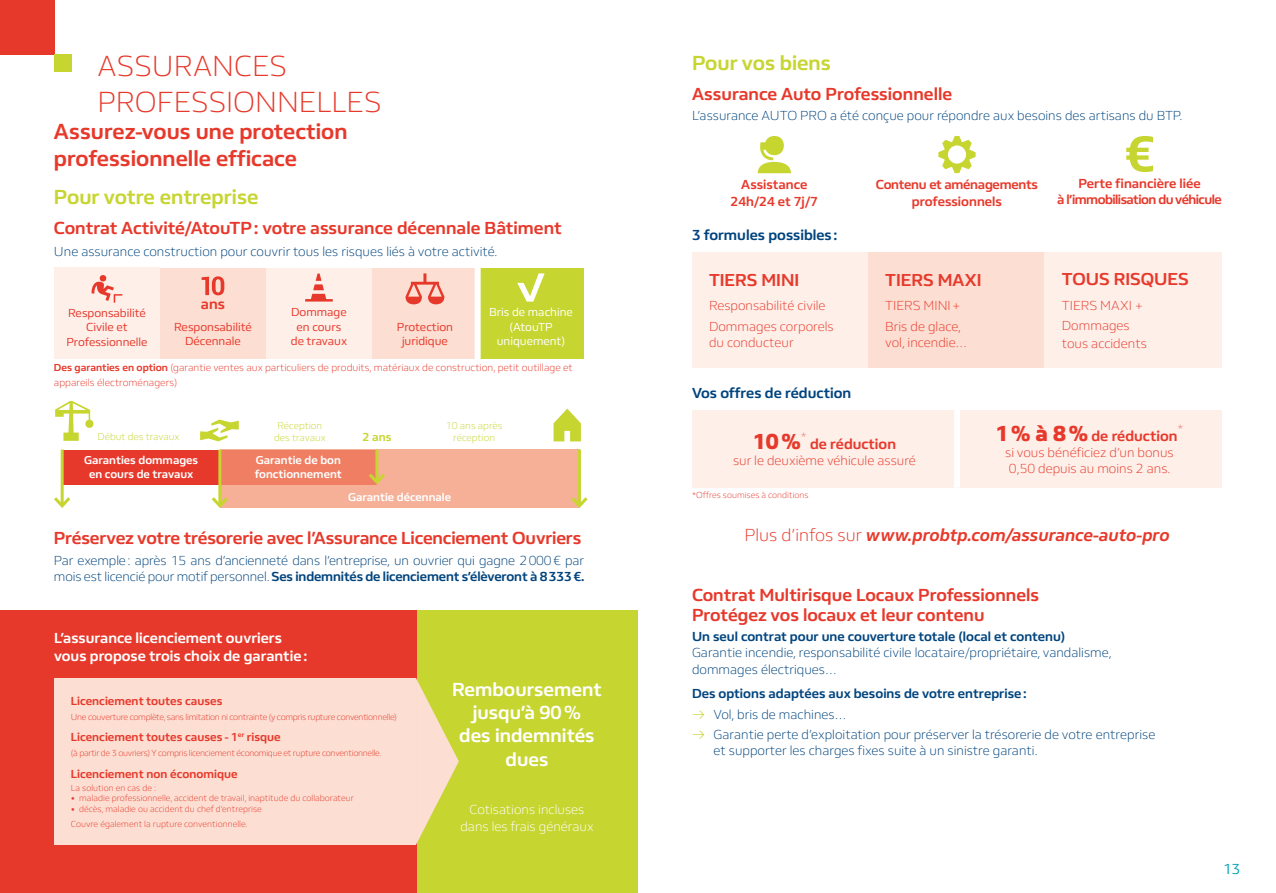
<style>
.page{position:relative;width:1276px;height:893px;background:#fff}
.page>*{position:absolute;margin:0;border:0;box-sizing:border-box;transform-origin:0 0}
.t1{font:300 30px/36px "FS Hackney";color:#e7392b}
.t2{font:700 22.5px/27px "FS Hackney";color:#e7392b}
.t3{font:800 22.35px "FS Hackney";color:#e7392b}
.t4{font:700 21px "FS Hackney";color:#c7d530}
.t5{font:700 19.5px/23.4px "FS Hackney";color:#fff;text-align:center}
.t6{font:700 18px/19.5px "FS Hackney";color:#e7392b}
.t7{font:italic 700 18px "FS Hackney";color:#e7392b}
.t8{font:700 17.85px "FS Hackney";color:#e7392b}
.t9{font:700 15px/18px "FS Hackney";color:#fff}
.t10{font:700 15px "FS Hackney";color:#00447e}
.t11{font:700 15px "FS Hackney";color:#e7392b}
.t12{font:15px "FS Hackney";color:#00a4b7}
.t13{font:300 13.5px/16.2px "FS Hackney";color:#00447e}
.t14{font:300 13.5px/20.4px "FS Hackney";color:#e7392b}
.t15{font:700 13.5px "FS Hackney";color:#00447e}
.t16{font:700 13.5px/16.2px "FS Hackney";letter-spacing:-.015em;color:#e7392b;text-align:center}
.t17{font:700 13.5px/16.2px "FS Hackney";letter-spacing:-.04em;color:#e7392b;text-align:center}
.t18{font:300 13.5px/16.2px "FS Hackney";color:#fff;text-align:center}
.t19{font:100 13.05px "FS Hackney";color:#e7392b}
.t20{font:12px/14.4px "FS Hackney";color:#e7392b;text-align:center}
.t21{font:700 12px "FS Hackney";color:#e7392b}
.t22{font:12px/14.4px "FS Hackney";color:#fff;text-align:center}
.t23{font:700 12px "FS Hackney";color:#c7d530}
.t24{font:700 11.7px/14.1px "FS Hackney";color:#fff;text-align:center}
.t25{font:300 10.5px/14.4px "FS Hackney";color:#e7392b}
.t26{font:300 10.2px/12.3px "FS Hackney";color:#c7d530;text-align:center}
.t27{font:300 9px/15px "FS Hackney";letter-spacing:-.01em;color:#e7392b}
.t28{font:300 9px "FS Hackney";letter-spacing:-.03em;color:#e7392b}
.s1{font-weight:700}
.s2{font-weight:800;font-size:22.35px}
.s3{font-weight:300;font-style:normal}
.s4{font-size:15px;color:#c7d530}
</style>
<div class="page">
<div style="left:416px;top:611px;width:222px;height:282px;background:#c7d530"></div>
<div style="left:0;top:611px;width:416px;height:282px;background:#e7392b"></div>
<div style="left:54px;top:678px;width:362px;height:166px;background:#fcded2"></div>
<svg style="left:416px;top:678px;width:43px;height:167px"></svg>
<div style="left:54px;top:268px;width:106px;height:91px;background:#feefe9"></div>
<svg style="left:92px;top:275px;width:30px;height:28px"></svg>
<div style="left:160px;top:268px;width:106px;height:90px;background:#fcded2"></div>
<svg style="left:202px;top:276px;width:22px;height:19px"></svg>
<div style="left:266px;top:268px;width:106px;height:90px;background:#feefe9"></div>
<svg style="left:305px;top:274px;width:28px;height:28px"></svg>
<div style="left:372px;top:268px;width:106px;height:90px;background:#fcded2"></div>
<svg style="left:405px;top:273px;width:39px;height:31px"></svg>
<div style="left:478px;top:268px;width:106px;height:90px;background:#c7d530"></div>
<svg style="left:517px;top:273px;width:27px;height:29px"></svg>
<div style="left:220px;top:450px;width:359px;height:58px;background:#f6b098"></div>
<svg style="left:55px;top:401px;width:38px;height:40px"></svg>
<svg style="left:553px;top:409px;width:28px;height:32px"></svg>
<div style="left:63px;top:450px;width:157px;height:34px;background:#e7392b"></div>
<div style="left:220px;top:450px;width:157px;height:34px;background:#ef7e62"></div>
<hr style="left:61px;top:450px;width:3px;height:56px;background:#c7d530">
<svg style="left:54px;top:494px;width:17px;height:14px"></svg>
<hr style="left:218px;top:450px;width:3px;height:56px;background:#c7d530">
<svg style="left:211px;top:494px;width:17px;height:14px"></svg>
<hr style="left:578px;top:450px;width:3px;height:56px;background:#c7d530">
<svg style="left:571px;top:497px;width:17px;height:11px"></svg>
<hr style="left:375px;top:450px;width:3px;height:32px;background:#c7d530">
<svg style="left:365px;top:470px;width:20px;height:15px"></svg>
<svg style="left:200px;top:420px;width:39px;height:21px"></svg>
<div style="left:474px;top:267px;width:6px;height:93px;background:#fff"></div>
<div style="left:0;top:0;width:54px;height:54px;background:#e7392b"></div>
<div style="left:54px;top:54px;width:18px;height:18px;background:#c7d530"></div>
<svg style="left:757px;top:136px;width:34px;height:37px"></svg>
<svg style="left:938px;top:136px;width:37px;height:37px"></svg>
<svg style="left:1126px;top:136px;width:27px;height:36px"></svg>
<div style="left:692px;top:252px;width:177px;height:116px;background:#feefe9"></div>
<div style="left:868px;top:252px;width:177px;height:116px;background:#fcded2"></div>
<div style="left:1045px;top:252px;width:177px;height:116px;background:#feefe9"></div>
<div style="left:692px;top:410px;width:265px;height:77px;background:#feefe9"></div>
<div style="left:957px;top:410px;width:265px;height:77px;background:#feefe9"></div>
<div style="left:954px;top:410px;width:6px;height:78px;background:#fff"></div>
<h1 class="t1" style="left:97px;top:47px;width:286px">ASSURANCES<br>PROFESSIONNELLES</h1>
<h2 class="t2" style="left:54px;top:117px;width:295px">Assurez-vous une protection professionnelle efficace</h2>
<h3 class="t4" style="left:54px;top:183px;width:206px">Pour votre entreprise</h3>
<h3 class="t6" style="left:54px;top:217px;width:509px">Contrat Activité/AtouTP: votre assurance décennale Bâtiment</h3>
<p class="t13" style="left:54px;top:243px;width:445px">Une assurance construction pour couvrir tous les risques liés à votre activité.</p>
<p class="t11" style="left:201px;top:294px;width:26px">ans</p>
<p class="t22" style="left:489px;top:305px;width:85px">Bris de machine (AtouTP uniquement)</p>
<p class="t25" style="left:54px;top:360px;width:520px"><span class="s1">Des garanties en option</span> (garantie ventes aux particuliers de produits, matériaux de construction, petit outillage et appareils électroménagers)</p>
<p class="t20" style="left:66px;top:305px;width:83px">Responsabilité<br>Civile et<br>Professionnelle</p>
<p class="t20" style="left:291px;top:305px;width:58px">Dommage en cours de travaux</p>
<p class="t20" style="left:174px;top:319px;width:79px">Responsabilité<br>Décennale</p>
<p class="t20" style="left:397px;top:319px;width:58px">Protection juridique</p>
<p class="t26" style="left:98px;top:430px;width:83px">Début des travaux</p>
<p class="t26" style="left:274px;top:419px;width:53px">Réception des travaux</p>
<p class="t23" style="left:362px;top:429px;width:30px">2 ans</p>
<p class="t26" style="left:446px;top:419px;width:58px">10 ans après réception</p>
<p class="t24" style="left:84px;top:453px;width:116px">Garanties dommages en cours de travaux</p>
<p class="t24" style="left:255px;top:453px;width:88px;text-align:left">Garantie de bon fonctionnement</p>
<p class="t24" style="left:348px;top:490px;width:105px">Garantie décennale</p>
<h3 class="t6" style="left:54px;top:528px;width:529px">Préservez votre trésorerie avec l’Assurance Licenciement Ouvriers</h3>
<p class="t13" style="left:54px;top:551px;width:532px">Par exemple: après 15 ans d’ancienneté dans l’entreprise, un ouvrier qui gagne 2000€ par mois est licencié pour motif personnel. <span class="s1">Ses indemnités de licenciement s’élèveront à 8333€.</span></p>
<p class="t9" style="left:54px;top:628px;width:255px">L’assurance licenciement ouvriers vous propose trois choix de garantie:</p>
<p class="t21" style="left:71px;top:693px;width:153px">Licenciement toutes causes</p>
<p class="t28" style="left:71px;top:711px;width:328px">Une couverture complète, sans limitation ni contrainte (y compris rupture conventionnelle)</p>
<p class="t21" style="left:71px;top:729px;width:211px">Licenciement toutes causes - 1<sup>er</sup> risque</p>
<p class="t28" style="left:71px;top:747px;width:312px">(à partir de 3 ouvriers) Y compris licenciement économique et rupture conventionnelle.</p>
<p class="t21" style="left:71px;top:766px;width:168px">Licenciement non économique</p>
<p class="t27" style="left:71px;top:780px;width:87px">La solution en cas de :</p>
<p class="t27" style="left:71px;top:791px;width:284px">• maladie professionnelle, accident de travail, inaptitude du collaborateur</p>
<p class="t27" style="left:71px;top:801px;width:193px">• décès, maladie ou accident du chef d’entreprise<br>Couvre également la rupture conventionnelle.</p>
<h3 class="t5" style="left:452px;top:676px;width:151px">Remboursement jusqu’à 90%<br>des indemnités dues</h3>
<p class="t18" style="left:460px;top:801px;width:135px">Cotisations incluses dans les frais généraux</p>
<h3 class="t4" style="left:692px;top:48px;width:140px">Pour vos biens</h3>
<h3 class="t6" style="left:692px;top:83px;width:262px">Assurance Auto Professionnelle</h3>
<p class="t13" style="left:692px;top:107px;width:492px">L’assurance AUTO PRO a été conçue pour répondre aux besoins des artisans du BTP.</p>
<p class="t16" style="left:730px;top:176px;width:89px">Assistance<br>24h/24 et 7j/7</p>
<p class="t16" style="left:876px;top:176px;width:164px">Contenu et aménagements professionnels</p>
<p class="t17" style="left:1057px;top:175px;width:166px">Perte financière liée<br>à l’immobilisation du véhicule</p>
<p class="t10" style="left:692px;top:225px;width:147px">3 formules possibles :</p>
<h3 class="t8" style="left:709px;top:268px;width:92px">TIERS MINI</h3>
<p class="t14" style="left:709px;top:295px;width:126px">Responsabilité civile<br>Dommages corporels</p>
<p class="t14" style="left:709px;top:332px;width:86px">du conducteur</p>
<h3 class="t8" style="left:1062px;top:267px;width:128px">TOUS RISQUES</h3>
<p class="t14" style="left:1062px;top:294px;width:82px">TIERS MAXI +<br>Dommages</p>
<p class="t14" style="left:1062px;top:333px;width:86px">tous accidents</p>
<h3 class="t8" style="left:885px;top:268px;width:98px">TIERS MAXI</h3>
<p class="t14" style="left:885px;top:295px;width:77px">TIERS MINI+<br>Bris de glace,</p>
<p class="t14" style="left:885px;top:332px;width:83px">vol, incendie…</p>
<p class="t10" style="left:692px;top:383px;width:161px">Vos offres de réduction</p>
<h3 class="t3" style="left:753px;top:426px;width:55px">10%<sup>*</sup></h3>
<p class="t11" style="left:810px;top:434px;width:87px">de réduction</p>
<p class="t14" style="left:733px;top:450px;width:184px">sur le deuxième véhicule assuré</p>
<p class="t11" style="left:995px;top:426px;width:183px"><span class="s2">1% à 8%</span> de réduction</p>
<p class="t19" style="left:1177px;top:420px;width:7px">*</p>
<p class="t14" style="left:1005px;top:444px;width:170px;line-height:16.2px">si vous bénéficiez d’un bonus<br>0,50 depuis au moins 2 ans.</p>
<p class="t27" style="left:692px;top:488px;width:118px">*Offres soumises à conditions</p>
<h3 class="t7" style="left:744px;top:523px;width:427px"><span class="s3">Plus d’infos sur</span> www.probtp.com/assurance-auto-pro</h3>
<h3 class="t6" style="left:692px;top:585px;width:349px">Contrat Multirisque Locaux Professionnels<br>Protégez vos locaux et leur contenu</h3>
<p class="t15" style="left:692px;top:627px;width:375px">Un seul contrat pour une couverture totale (local et contenu)</p>
<p class="t13" style="left:692px;top:644px;width:421px">Garantie incendie, responsabilité civile locataire/propriétaire, vandalisme, dommages électriques…</p>
<p class="t15" style="left:692px;top:685px;width:336px">Des options adaptées aux besoins de votre entreprise:</p>
<p class="t13" style="left:692px;top:705px;width:156px"><span class="s4">→</span> Vol, bris de machines…</p>
<p class="t13" style="left:713px;top:726px;width:443px;text-indent:-22px"><span class="s4">→</span> Garantie perte d’exploitation pour préserver la trésorerie de votre entreprise et supporter les charges fixes suite à un sinistre garanti.</p>
<p class="t12" style="left:1223px;top:858px;width:19px">13</p>
</div>
